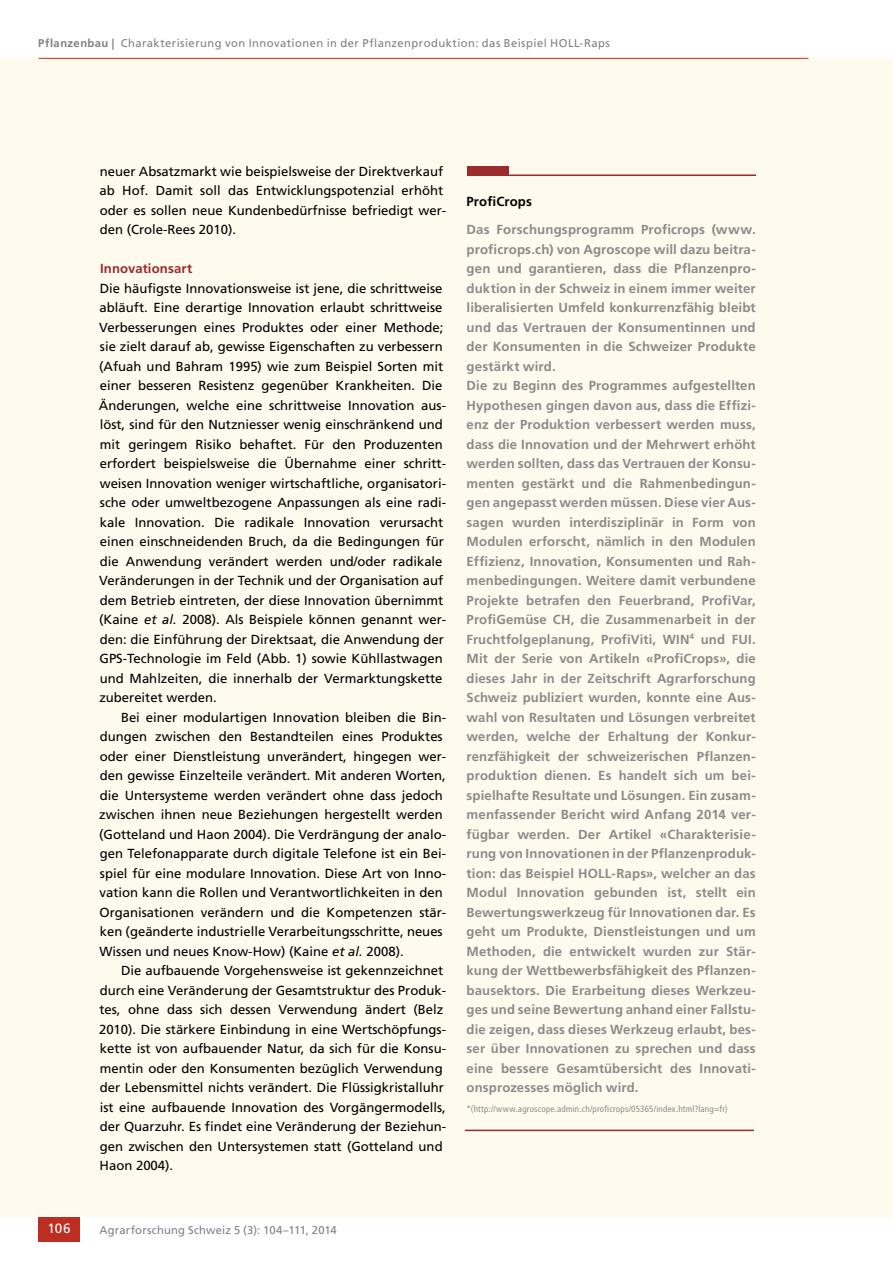
<style>
.page{position:relative;width:893px;height:1263px;background:#fff}
.page>*{position:absolute;margin:0;border:0;box-sizing:border-box;transform-origin:0 0}
.t1{font:13.5px "Frutiger LT Std";color:#fff}
.t2{font:13.2px/19.5px "Frutiger LT Std";color:#000}
.t3{font:700 13.2px/19.5px "Frutiger LT Std";letter-spacing:.01em;color:#8b8b8b}
.t4{font:700 13.2px "Frutiger LT Std";letter-spacing:.01em;color:#9a2b2f}
.t5{font:700 13.2px "Frutiger LT Std";letter-spacing:.01em;color:#000}
.t6{font:11.25px "Frutiger LT Std";letter-spacing:.04em;color:#808080}
.t7{font:11.25px "Frutiger LT Std";letter-spacing:.015em;color:#808080}
.t8{font:condensed 9px "Frutiger LT Std";letter-spacing:.025em;color:#8b8b8b}
.s1{font-weight:700}
.s2{font-style:italic}
</style>
<div class="page">
<hr style="left:38px;top:1216px;width:770px;height:1px;background:#bd2d21">
<div style="left:38px;top:1216px;width:42px;height:26px;background:#bd2d21"></div>
<div style="left:0;top:58px;width:893px;height:1158px;background:#fefaed"></div>
<hr style="left:39px;top:58px;width:769px;height:1px;background:#bd2d21">
<hr style="left:465px;top:1130px;width:289px;height:1px;background:#9a2b2f">
<hr style="left:467px;top:174px;width:289px;height:2px;background:#9a2b2f">
<div style="left:467px;top:167px;width:41px;height:8px;background:#9a2b2f"></div>
<p class="t6" style="left:38px;top:36px;width:573px"><span class="s1">Pflanzenbau |</span> Charakterisierung von Innovationen in der Pflanzenproduktion: das Beispiel HOLL-Raps</p>
<p class="t2" style="left:100px;top:161px;width:348px">neuer Absatzmarkt wie beispielsweise der Direktverkauf ab Hof. Damit soll das Entwicklungspotenzial erhöht oder es sollen neue Kundenbedürfnisse befriedigt wer&shy;den (Crole-Rees 2010).</p>
<p class="t4" style="left:100px;top:261px;width:94px">Innovationsart</p>
<p class="t2" style="left:99px;top:278px;width:349px">Die häufigste Innovationsweise ist jene, die schrittweise abläuft. Eine derartige Innovation erlaubt schrittweise Verbesserungen eines Produktes oder einer Methode; sie zielt darauf ab, gewisse Eigenschaften zu verbessern (Afuah und Bahram 1995) wie zum Beispiel Sorten mit einer besseren Resistenz gegenüber Krankheiten. Die Änderungen, welche eine schrittweise Innovation aus&shy;löst, sind für den Nutzniesser wenig einschränkend und mit geringem Risiko behaftet. Für den Produzenten erfordert beispielsweise die Übernahme einer schritt&shy;weisen Innovation weniger wirtschaftliche, organisatori&shy;sche oder umweltbezogene Anpassungen als eine radi&shy;kale Innovation. Die radikale Innovation verursacht einen einschneidenden Bruch, da die Bedingungen für die Anwendung verändert werden und/oder radikale Veränderungen in der Technik und der Organisation auf dem Betrieb eintreten, der diese Innovation übernimmt (Kaine <span class="s2">et al.</span> 2008). Als Beispiele können genannt wer&shy;den: die Einführung der Direktsaat, die Anwendung der GPS-Technologie im Feld (Abb. 1) sowie Kühllastwagen und Mahlzeiten, die innerhalb der Vermarktungskette zubereitet werden.</p>
<p class="t2" style="left:99px;top:707px;width:348px;text-indent:22px">Bei einer modulartigen Innovation bleiben die Bin&shy;dungen zwischen den Bestandteilen eines Produktes oder einer Dienstleistung unverändert, hingegen wer&shy;den gewisse Einzelteile verändert. Mit anderen Worten, die Untersysteme werden verändert ohne dass jedoch zwischen ihnen neue Beziehungen hergestellt werden (Gotteland und Haon 2004). Die Verdrängung der analo&shy;gen Telefonapparate durch digitale Telefone ist ein Bei&shy;spiel für eine modulare Innovation. Diese Art von Inno&shy;vation kann die Rollen und Verantwortlichkeiten in den Organisationen verändern und die Kompetenzen stär&shy;ken (geänderte industrielle Verarbeitungsschritte, neues Wissen und neues Know-How) (Kaine <span class="s2">et al.</span> 2008).</p>
<p class="t2" style="left:99px;top:961px;width:349px;text-indent:22px">Die aufbauende Vorgehensweise ist gekennzeichnet durch eine Veränderung der Gesamtstruktur des Produk&shy;tes, ohne dass sich dessen Verwendung ändert (Belz 2010). Die stärkere Einbindung in eine Wertschöpfungs&shy;kette ist von aufbauender Natur, da sich für die Konsu&shy;mentin oder den Konsumenten bezüglich Verwendung der Lebensmittel nichts verändert. Die Flüssigkristalluhr ist eine aufbauende Innovation des Vorgängermodells, der Quarzuhr. Es findet eine Veränderung der Beziehun&shy;gen zwischen den Untersystemen statt (Gotteland und Haon 2004).</p>
<p class="t1" style="left:48px;top:1221px;width:25px">106</p>
<p class="t7" style="left:99px;top:1223px;width:239px">Agrarforschung Schweiz 5 (3): 104–111, 2014</p>
<p class="t5" style="left:467px;top:193px;width:67px">ProfiCrops</p>
<p class="t3" style="left:467px;top:220px;width:291px">Das Forschungsprogramm Proficrops (www. proficrops.ch) von Agroscope will dazu beitra&shy;gen und garantieren, dass die Pflanzenpro&shy;duktion in der Schweiz in einem immer weiter liberalisierten Umfeld konkurrenzfähig bleibt und das Vertrauen der Konsumentinnen und der Konsumenten in die Schweizer Produkte gestärkt wird.<br>Die zu Beginn des Programmes aufgestellten Hypothesen gingen davon aus, dass die Effizi&shy;enz der Produktion verbessert werden muss, dass die Innovation und der Mehrwert erhöht werden sollten, dass das Vertrauen der Konsu&shy;menten gestärkt und die Rahmenbedingun&shy;gen angepasst werden müssen. Diese vier Aus&shy;sagen wurden interdisziplinär in Form von Modulen erforscht, nämlich in den Modulen Effizienz, Innovation, Konsumenten und Rah&shy;menbedingungen. Weitere damit verbundene Projekte betrafen den Feuerbrand, ProfiVar, ProfiGemüse CH, die Zusammenarbeit in der Fruchtfolgeplanung, ProfiViti, WIN<sup>4</sup> und FUI.<br>Mit der Serie von Artikeln «ProfiCrops», die dieses Jahr in der Zeitschrift Agrarforschung Schweiz publiziert wurden, konnte eine Aus&shy;wahl von Resultaten und Lösungen verbreitet werden, welche der Erhaltung der Konkur&shy;renzfähigkeit der schweizerischen Pflanzen&shy;produktion dienen. Es handelt sich um bei&shy;spielhafte Resultate und Lösungen. Ein zusam&shy;menfassender Bericht wird Anfang 2014 ver&shy;fügbar werden. Der Artikel «Charakterisie&shy;rung von Innovationen in der Pflanzenproduk&shy;tion: das Beispiel HOLL-Raps», welcher an das Modul Innovation gebunden ist, stellt ein Bewertungswerkzeug für Innovationen dar. Es geht um Produkte, Dienstleistungen und um Methoden, die entwickelt wurden zur Stär&shy;kung der Wettbewerbsfähigkeit des Pflanzen&shy;bausektors. Die Erarbeitung dieses Werkzeu&shy;ges und seine Bewertung anhand einer Fallstu&shy;die zeigen, dass dieses Werkzeug erlaubt, bes&shy;ser über Innovationen zu sprechen und dass eine bessere Gesamtübersicht des Innovati&shy;onsprozesses möglich wird.</p>
<p class="t8" style="left:467px;top:1103px;width:263px">*(http://www.agroscope.admin.ch/proficrops/05365/index.html?lang=fr)</p>
</div>
